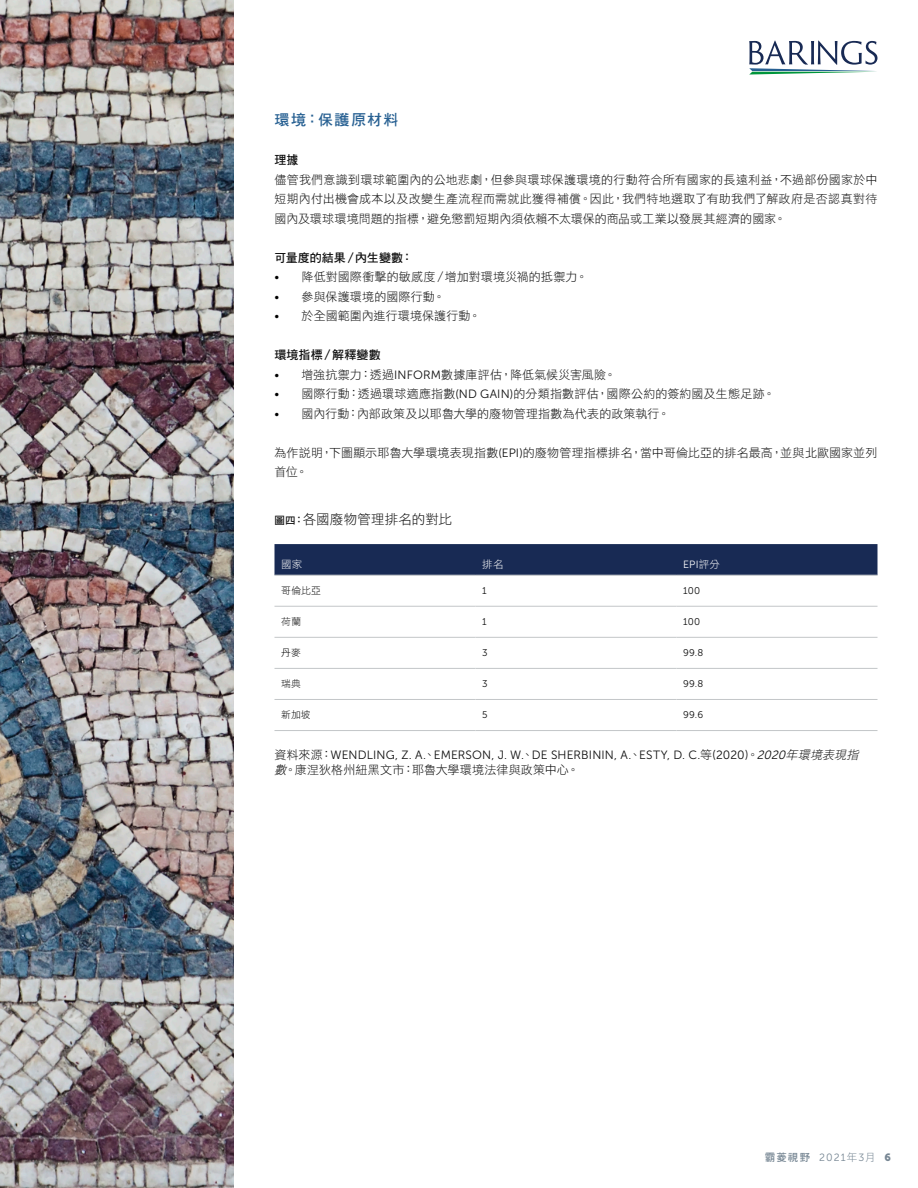
<style>
.page{position:relative;width:918px;height:1188px;background:#fff}
.page>*{position:absolute;margin:0;border:0;box-sizing:border-box;transform-origin:0 0}
.t1{font:15px "DF Hei HK W7";letter-spacing:.1em;color:#276092}
.t2{font:13.5px "DF Hei HK W3";letter-spacing:.01em;color:#0d0d0d}
.t3{font:12px/19.5px "DF Hei HK W3";letter-spacing:.015em;color:#0d0d0d;text-align:justify}
.t4{font:12px/14.4px "Museo Sans 300";letter-spacing:.01em;color:#0d0d0d}
.t5{font:12px "DF Hei HK W7";letter-spacing:.005em;color:#0d0d0d}
.t6{font:10.5px "Museo Sans 300";color:#768693}
.Disclosure_Body_Copy{font:10.5px "Museo Sans 300";color:#fff}
.Disclosure_Body_Copy-2{font:10.5px "DF Hei HK W3";color:#fff}
.t7{font:9.75px "Museo Sans 300";letter-spacing:.02em;color:#0d0d0d}
.t8{font:9.75px "DF Hei HK W3";letter-spacing:.02em;color:#0d0d0d}
.s1{font-family:"Museo Sans 300";color:#000}
.s2{font-family:"Museo Sans 300"}
.s3{font-family:"DF Hei HK W7";font-size:10.5px}
.s4{font-family:"DF Hei HK W3"}
.s5{font-style:italic}
.s6{font-family:"DF Hei HK W3";font-style:italic}
.s7{font-family:"DF Hei HK W7"}
.s8{font-family:"Museo Sans 900"}
</style>
<div class="page">
<svg style="left:749px;top:40px;width:129px;height:35px"></svg>
<svg style="left:274px;top:544px;width:604px;height:31px;background:#1b2c56"></svg>
<hr style="left:274px;top:575px;width:202px;height:1px;background:#c3c6c8">
<hr style="left:476px;top:575px;width:200px;height:1px;background:#c3c6c8">
<hr style="left:676px;top:575px;width:202px;height:1px;background:#c3c6c8">
<hr style="left:274px;top:606px;width:202px;height:1px;background:#c3c6c8">
<hr style="left:476px;top:606px;width:200px;height:1px;background:#c3c6c8">
<hr style="left:676px;top:606px;width:202px;height:1px;background:#c3c6c8">
<hr style="left:274px;top:637px;width:202px;height:1px;background:#c3c6c8">
<hr style="left:476px;top:637px;width:200px;height:1px;background:#c3c6c8">
<hr style="left:676px;top:637px;width:202px;height:1px;background:#c3c6c8">
<hr style="left:274px;top:668px;width:202px;height:1px;background:#c3c6c8">
<hr style="left:476px;top:668px;width:200px;height:1px;background:#c3c6c8">
<hr style="left:676px;top:668px;width:202px;height:1px;background:#c3c6c8">
<hr style="left:274px;top:699px;width:202px;height:1px;background:#c3c6c8">
<hr style="left:476px;top:699px;width:200px;height:1px;background:#c3c6c8">
<hr style="left:676px;top:699px;width:202px;height:1px;background:#c3c6c8">
<hr style="left:274px;top:730px;width:202px;height:1px;background:#c3c6c8">
<hr style="left:476px;top:730px;width:200px;height:1px;background:#c3c6c8">
<hr style="left:676px;top:730px;width:202px;height:1px;background:#c3c6c8">
<img style="left:0;top:0;width:234px;height:1188px">
<p class="t1" style="left:274px;top:112px;width:125px">環境：保護原材料</p>
<p class="t5" style="left:274px;top:154px;width:25px">理據</p>
<p class="t3" style="left:274px;top:170px;width:605px">儘管我們意識到環球範圍內的公地悲劇，但參與環球保護環境的行動符合所有國家的長遠利益，不過部份國家於中短期內付出機會成本以及改變生產流程而需就此獲得補償。因此，我們特地選取了有助我們了解政府是否認真對待國內及環球環境問題的指標，避免懲罰短期內須依賴不太環保的商品或工業以發展其經濟的國家。</p>
<p class="t5" style="left:274px;top:251px;width:140px">可量度的結果／內生變數：</p>
<p class="t3" style="left:274px;top:267px;width:315px"><span class="s1">•</span> 降低對國際衝擊的敏感度／增加對環境災禍的抵禦力。</p>
<p class="t3" style="left:274px;top:287px;width:172px"><span class="s1">•</span> 參與保護環境的國際行動。</p>
<p class="t3" style="left:274px;top:306px;width:208px"><span class="s1">•</span> 於全國範圍內進行環境保護行動。</p>
<p class="t5" style="left:274px;top:349px;width:108px">環境指標／解釋變數</p>
<p class="t3" style="left:274px;top:365px;width:343px"><span class="s1">•</span> 增強抗禦力：透過<span class="s2">INFORM</span>數據庫評估，降低氣候災害風險。</p>
<p class="t3" style="left:274px;top:384px;width:502px"><span class="s1">•</span> 國際行動：透過環球適應指數<span class="s2">(ND GAIN)</span>的分類指數評估，國際公約的簽約國及生態足跡。</p>
<p class="t3" style="left:274px;top:404px;width:397px"><span class="s1">•</span> 國內行動：內部政策及以耶魯大學的廢物管理指數為代表的政策執行。</p>
<p class="t3" style="left:274px;top:443px;width:604px">為作說明，下圖顯示耶魯大學環境表現指數<span class="s2">(EPI)</span>的廢物管理指標排名，當中哥倫比亞的排名最高，並與北歐國家並列首位。</p>
<p class="t2" style="left:274px;top:512px;width:179px"><span class="s3">圖四：</span>各國廢物管理排名的對比</p>
<p class="Disclosure_Body_Copy-2" style="left:281px;top:559px;width:23px">國家</p>
<p class="Disclosure_Body_Copy-2" style="left:482px;top:559px;width:23px">排名</p>
<p class="Disclosure_Body_Copy" style="left:683px;top:559px;width:38px">EPI<span class="s4">評分</span></p>
<p class="t8" style="left:281px;top:585px;width:41px">哥倫比亞</p>
<p class="t7" style="left:482px;top:586px;width:6px">1</p>
<p class="t7" style="left:683px;top:586px;width:19px">100</p>
<p class="t8" style="left:281px;top:616px;width:21px">荷蘭</p>
<p class="t7" style="left:482px;top:617px;width:6px">1</p>
<p class="t7" style="left:683px;top:617px;width:19px">100</p>
<p class="t8" style="left:281px;top:648px;width:21px">丹麥</p>
<p class="t7" style="left:482px;top:648px;width:7px">3</p>
<p class="t7" style="left:683px;top:648px;width:22px">99.8</p>
<p class="t8" style="left:281px;top:679px;width:21px">瑞典</p>
<p class="t7" style="left:482px;top:679px;width:7px">3</p>
<p class="t7" style="left:683px;top:679px;width:22px">99.8</p>
<p class="t8" style="left:281px;top:710px;width:31px">新加坡</p>
<p class="t7" style="left:482px;top:710px;width:7px">5</p>
<p class="t7" style="left:683px;top:710px;width:22px">99.6</p>
<p class="t4" style="left:274px;top:748px;width:588px"><span class="s4">資料來源：</span>WENDLING, Z. A.<span class="s4">、</span>EMERSON, J. W.<span class="s4">、</span>DE SHERBININ, A.<span class="s4">、</span>ESTY, D. C.<span class="s4">等</span>(2020)<span class="s4">。</span><span class="s5">2020</span><span class="s6">年環境表現指數</span><span class="s4">。康涅狄格州紐黑文市：耶魯大學環境法律與政策中心。</span></p>
<p class="t6" style="left:765px;top:1152px;width:128px"><span class="s7">霸菱視野</span> 2021<span class="s4">年</span>3<span class="s4">月</span> <span class="s8">6</span></p>
</div>
